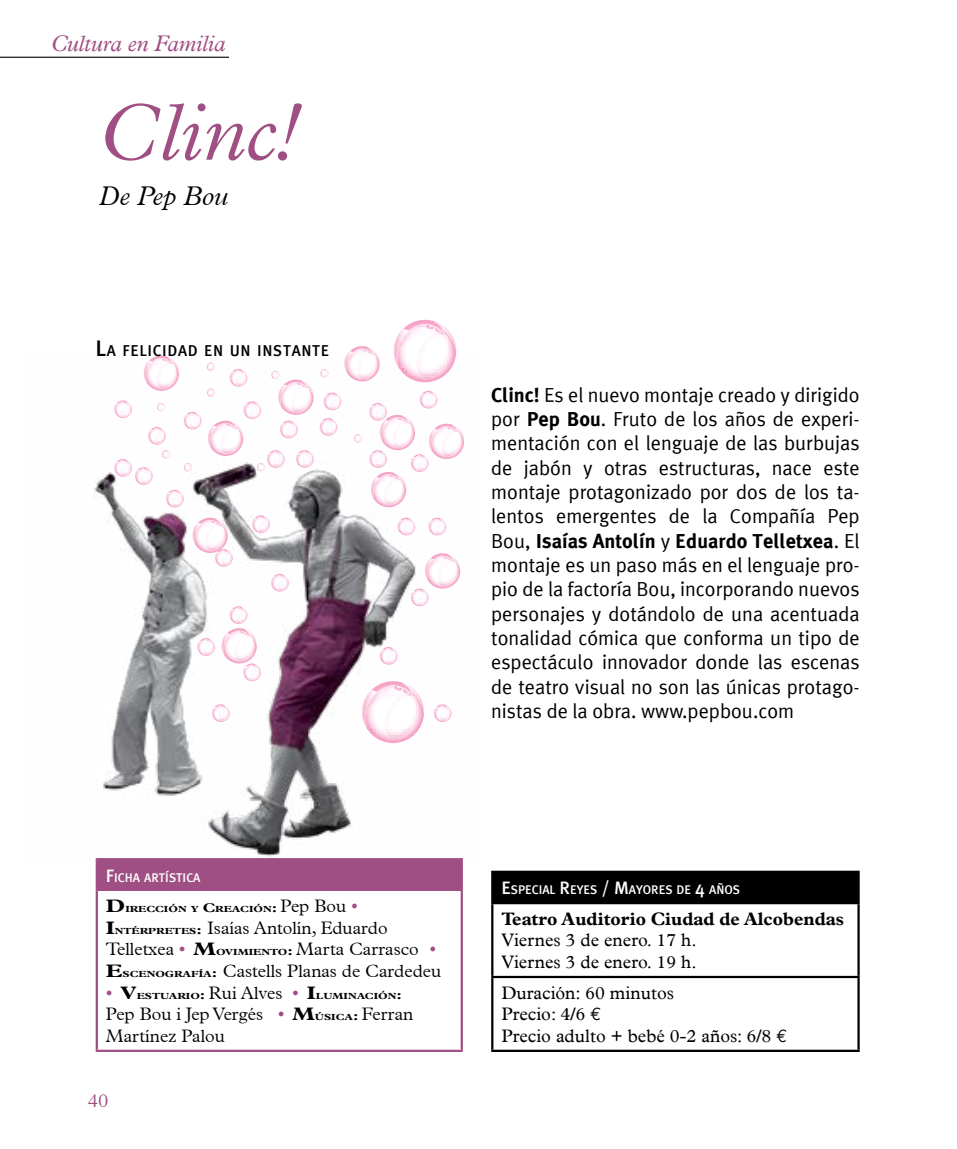
<style>
.page{position:relative;width:957px;height:1149px;background:#fff}
.page>*{position:absolute;margin:0;border:0;box-sizing:border-box;transform-origin:0 0}
.t1{font:italic 300 81px "Plantin";color:#9f4f83}
.t2{font:italic 300 27px "Plantin";color:#000}
.t3{font:italic 22.5px "Plantin";color:#9f4f83}
.t4{font:20.25px/24.3px "Meta Plus";color:#000;text-align:justify}
.t5{font:300 19.12px "Plantin";color:#9f4f83}
.t6{font:300 18px/21.6px "Plantin";color:#000}
.t7{font:18px/21.6px "Plantin";color:#000}
.t8{font:700 18px "Plantin";color:#000}
.t9{font:500 15.75px "Meta Plus";letter-spacing:.045em;color:#000}
.t10{font:500 12.6px "Meta Plus";color:#fff}
.t11{font:700 8.78px "Plantin";color:#000;scale:1.24 1}
.s1{font-size:22.5px}
.s2{font-weight:700}
.s3{font-size:18px}
.s4{font-size:12.6px}
.s5{font-weight:300;font-size:18px}
.s6{font-weight:300;font-style:italic;font-size:18px;color:#9f4f83}
.s7{font-weight:700;font-size:8.78px}
.s8{font-weight:700;font-size:12.6px}
.s9{font-style:italic;color:#9f4f83}
.s10{font-family:"Euro Mono"}
</style>
<div class="page">
<img style="left:94px;top:472px;width:352px;height:390px">
<div style="left:97px;top:858px;width:365px;height:32px;background:#9f4f83"></div>
<hr style="left:96px;top:860px;width:2px;height:30px;background:#9f4f83">
<hr style="left:96px;top:857px;width:367px;height:3px;background:#9f4f83">
<hr style="left:461px;top:860px;width:2px;height:30px;background:#9f4f83">
<hr style="left:96px;top:890px;width:2px;height:159px;background:#9f4f83">
<hr style="left:461px;top:890px;width:2px;height:159px;background:#9f4f83">
<hr style="left:96px;top:1049px;width:367px;height:2px;background:#9f4f83">
<div style="left:492px;top:871px;width:366px;height:31px;background:#000"></div>
<hr style="left:491px;top:870px;width:368px;height:2px;background:#000">
<hr style="left:491px;top:872px;width:2px;height:29px;background:#000">
<hr style="left:857px;top:872px;width:2px;height:29px;background:#000">
<hr style="left:491px;top:901px;width:368px;height:2px;background:#000">
<hr style="left:491px;top:903px;width:2px;height:72px;background:#000">
<hr style="left:857px;top:903px;width:2px;height:72px;background:#000">
<hr style="left:491px;top:1049px;width:368px;height:2px;background:#000">
<hr style="left:491px;top:975px;width:368px;height:2px;background:#000">
<hr style="left:491px;top:977px;width:2px;height:72px;background:#000">
<hr style="left:857px;top:977px;width:2px;height:72px;background:#000">
<hr style="left:0;top:57px;width:229px;height:1px;background:#000">
<svg style="left:397px;top:517px;width:19px;height:18px"></svg>
<svg style="left:428px;top:517px;width:19px;height:18px"></svg>
<svg style="left:271px;top:573px;width:19px;height:18px"></svg>
<svg style="left:252px;top:515px;width:19px;height:18px"></svg>
<svg style="left:379px;top:646px;width:19px;height:18px"></svg>
<svg style="left:433px;top:704px;width:19px;height:17px"></svg>
<svg style="left:211px;top:704px;width:20px;height:17px"></svg>
<svg style="left:197px;top:606px;width:65px;height:75px"></svg>
<svg style="left:192px;top:517px;width:42px;height:49px"></svg>
<svg style="left:114px;top:320px;width:351px;height:187px"></svg>
<svg style="left:410px;top:553px;width:51px;height:53px"></svg>
<svg style="left:360px;top:681px;width:65px;height:61px"></svg>
<p class="t3" style="left:51px;top:30px;width:176px">Cultura en Familia</p>
<h1 class="t1" style="left:97px;top:87px;width:201px">Clinc!</h1>
<h2 class="t2" style="left:99px;top:181px;width:131px">De Pep Bou</h2>
<p class="t9" style="left:96px;top:341px;width:235px"><span class="s1">L</span>A FELICIDAD EN UN INSTANTE</p>
<p class="t4" style="left:491px;top:382px;width:370px"><span class="s2">Clinc!</span> Es el nuevo montaje creado y dirigido por <span class="s2">Pep Bou</span>. Fruto de los años de experi&shy;mentación con el lenguaje de las burbujas de jabón y otras estructuras, nace este montaje protagonizado por dos de los ta&shy;lentos emergentes de la Compañía Pep Bou, <span class="s2">Isaías Antolín</span> y <span class="s2">Eduardo Telletxea</span>. El montaje es un paso más en el lenguaje pro&shy;pio de la factoría Bou, incorporando nuevos personajes y dotándolo de una acentuada tonalidad cómica que conforma un tipo de espectáculo innovador donde las escenas de teatro visual no son las únicas protago&shy;nistas de la obra. www.pepbou.com</p>
<p class="t10" style="left:106px;top:869px;width:89px"><span class="s3">F</span>ICHA ARTÍSTICA</p>
<p class="t11" style="left:106px;top:903px;width:203px"><span class="s3">D</span> IRECCIÓN Y <span class="s4">C</span>REACIÓN<span class="s4">:</span> <span class="s5">Pep Bou</span> <span class="s6">•</span></p>
<p class="t6" style="left:106px;top:916px;width:337px"><span class="s2">I</span><span class="s7">NTÉRPRETES</span><span class="s8">:</span> Isaías Antolín, Eduardo<br>Telletxea <span class="s9">•</span> <span class="s2">M</span><span class="s7">OVIMIENTO</span><span class="s8">:</span> Marta Carrasco <span class="s9">•<br></span><span class="s2">E</span><span class="s7">SCENOGRAFÍA</span><span class="s8">:</span> Castells Planas de Cardedeu</p>
<p class="t11" style="left:106px;top:990px;width:240px"><span class="s6">•</span> <span class="s3">V</span>ESTUARIO<span class="s4">:</span> <span class="s5">Rui Alves</span> <span class="s6">•</span> <span class="s3">I</span>LUMINACIÓN<span class="s4">:</span></p>
<p class="t6" style="left:106px;top:1003px;width:309px">Pep Bou i Jep Vergés <span class="s9">•</span> <span class="s2">M</span><span class="s7">ÚSICA</span><span class="s8">:</span> Ferran<br>Martínez Palou</p>
<p class="t5" style="left:88px;top:1089px;width:22px">40</p>
<p class="t10" style="left:501px;top:882px;width:240px"><span class="s3">E</span>SPECIAL <span class="s3">R</span> EYES <span class="s3">/ M</span>AYORES DE <span class="s3">4</span> AÑOS</p>
<p class="t8" style="left:501px;top:908px;width:344px">Teatro Auditorio Ciudad de Alcobendas</p>
<p class="t7" style="left:501px;top:930px;width:197px">Viernes 3 de enero. 17 h.<br>Viernes 3 de enero. 19 h.</p>
<p class="t7" style="left:501px;top:982px;width:287px">Duración: 60 minutos<br>Precio: 4/6 <span class="s10">€<br></span>Precio adulto + bebé 0-2 años: 6/8 <span class="s10">€</span></p>
</div>
